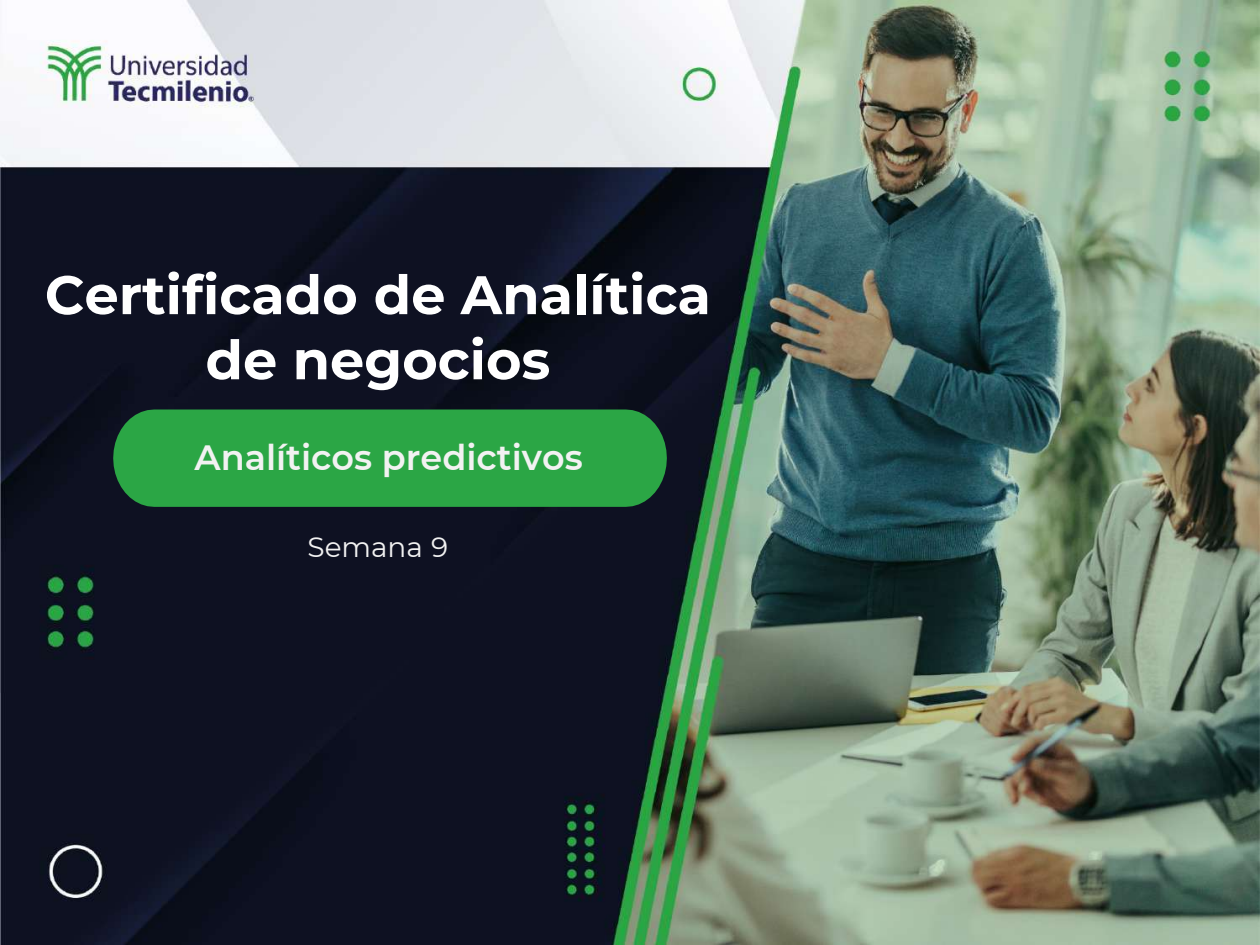
<style>
.page{position:relative;width:1260px;height:945px;background:#fff}
.page>*{position:absolute;margin:0;border:0;box-sizing:border-box;transform-origin:0 0}
.t1{font:700 54.25px/65.1px "Montserrat";color:#fff;text-align:center}
.t2{font:600 35px "Montserrat";color:#f2f2f2}
.t3{font:28px "Montserrat";color:#f2f2f2}
</style>
<div class="page">
<img style="left:0;top:0;width:1260px;height:945px">
<div style="left:113px;top:410px;width:554px;height:97px;background:#2ba645"></div>
<p class="t1" style="left:45px;top:260px;width:668px">Certificado de Analítica de negocios</p>
<p class="t2" style="left:195px;top:433px;width:390px">Analíticos predictivos</p>
<p class="t3" style="left:308px;top:528px;width:142px">Semana 9</p>
</div>
